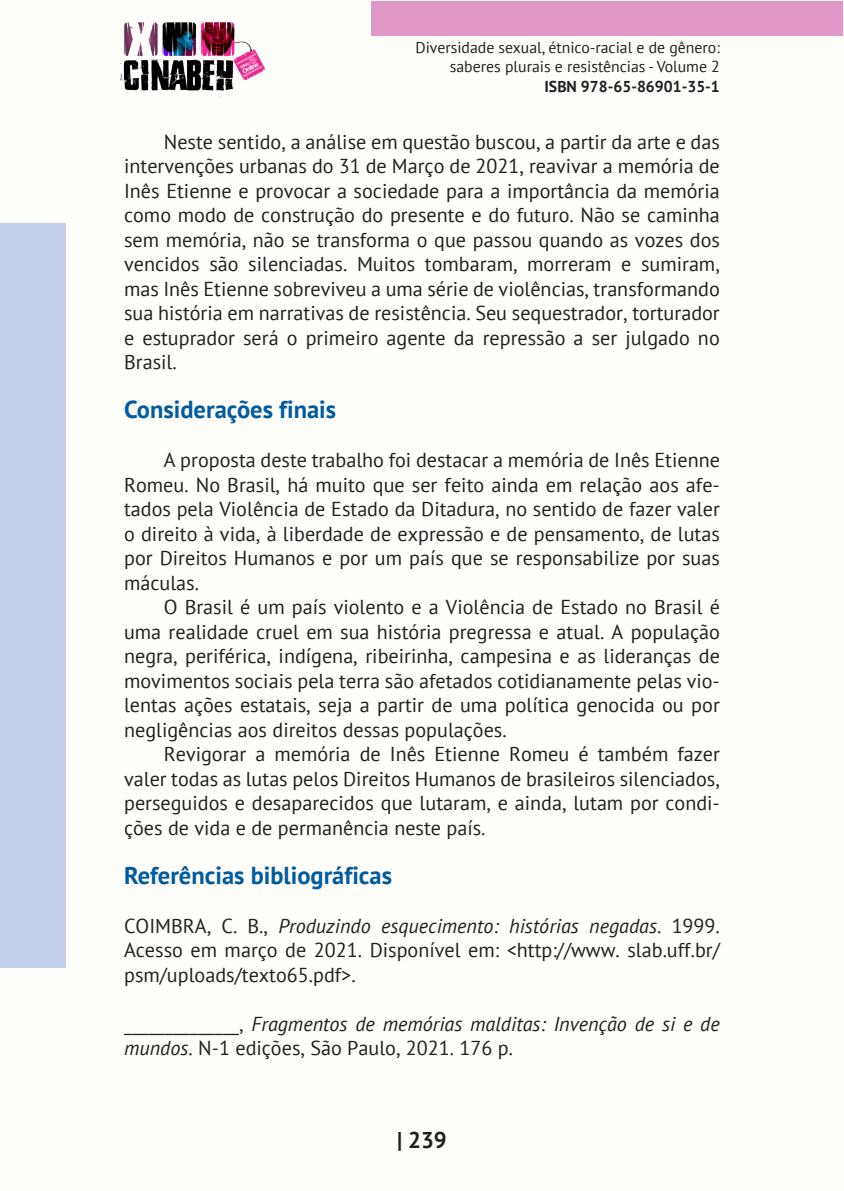
<style>
.page{position:relative;width:844px;height:1191px;background:#fff}
.page>*{position:absolute;margin:0;border:0;box-sizing:border-box;transform-origin:0 0}
._9_SUBTÍTULOS{font:700 24.5px "PT Sans";color:#015b9e}
.t1{font:700 22.75px "PT Sans";color:#231f20}
._8_CORPO{font:20.12px/24.5px "PT Sans";color:#231f20;text-align:justify}
._11_REFERENCIAS{font:20.12px/24.5px "PT Sans";color:#231f20;text-align:justify}
._11_REFERENCIAS-2{font:italic 20.12px/24.5px "PT Sans";color:#231f20}
.t2{font:15.75px/18.9px "PT Sans";color:#231f20;text-align:right}
.t3{font:700 15.75px "PT Sans";color:#231f20}
.s1{font-style:italic}
.s2{font-style:normal}
</style>
<div class="page">
<div style="left:0;top:0;width:843px;height:1191px;background:#fffefa"></div>
<div style="left:371px;top:1px;width:471px;height:35px;background:#e198c7"></div>
<div style="left:0;top:223px;width:65px;height:744px;background:#c2cde7"></div>
<img style="left:120px;top:22px;width:144px;height:75px">
<p class="t2" style="left:415px;top:38px;width:306px">Diversidade sexual, étnico-racial e de gênero: saberes plurais e resistências - Volume 2</p>
<p class="t3" style="left:544px;top:76px;width:177px">ISBN 978-65-86901-35-1</p>
<p class="_8_CORPO" style="left:124px;top:129px;width:597px;text-indent:40px">Neste sentido, a análise em questão buscou, a partir da arte e das intervenções urbanas do 31 de Março de 2021, reavivar a memória de Inês Etienne e provocar a sociedade para a importância da memória como modo de construção do presente e do futuro. Não se caminha sem memória, não se transforma o que passou quando as vozes dos vencidos são silenciadas. Muitos tombaram, morreram e sumiram, mas Inês Etienne sobreviveu a uma série de violências, transformando sua história em narrativas de resistência. Seu sequestrador, torturador e estuprador será o primeiro agente da repressão a ser julgado no Brasil.</p>
<p class="_9_SUBTÍTULOS" style="left:124px;top:393px;width:213px">Considerações finais</p>
<p class="_8_CORPO" style="left:124px;top:447px;width:597px;text-indent:40px">A proposta deste trabalho foi destacar a memória de Inês Etienne Romeu. No Brasil, há muito que ser feito ainda em relação aos afe&shy;tados pela Violência de Estado da Ditadura, no sentido de fazer valer o direito à vida, à liberdade de expressão e de pensamento, de lutas por Direitos Humanos e por um país que se responsabilize por suas máculas.</p>
<p class="_8_CORPO" style="left:124px;top:594px;width:597px;text-indent:40px">O Brasil é um país violento e a Violência de Estado no Brasil é uma realidade cruel em sua história pregressa e atual. A população negra, periférica, indígena, ribeirinha, campesina e as lideranças de movimentos sociais pela terra são afetados cotidianamente pelas vio&shy;lentas ações estatais, seja a partir de uma política genocida ou por negligências aos direitos dessas populações.</p>
<p class="_8_CORPO" style="left:124px;top:741px;width:597px;text-indent:40px">Revigorar a memória de Inês Etienne Romeu é também fazer valer todas as lutas pelos Direitos Humanos de brasileiros silenciados, perseguidos e desaparecidos que lutaram, e ainda, lutam por condi&shy;ções de vida e de permanência neste país.</p>
<p class="_9_SUBTÍTULOS" style="left:124px;top:859px;width:269px">Referências bibliográficas</p>
<p class="_11_REFERENCIAS" style="left:124px;top:913px;width:597px">COIMBRA, C. B., <span class="s1">Produzindo esquecimento: histórias negadas</span>. 1999.<br>Acesso em março de 2021. Disponível em: &lt;http://www. slab.uff.br/ psm/uploads/texto65.pdf&gt;.</p>
<p class="_11_REFERENCIAS-2" style="left:124px;top:1011px;width:597px"><span class="s2">______________,</span> Fragmentos de memórias malditas: Invenção de si e de mundos<span class="s2">. N-1 edições, São Paulo, 2021. 176 p.</span></p>
<p class="t1" style="left:397px;top:1125px;width:51px">| 239</p>
</div>
